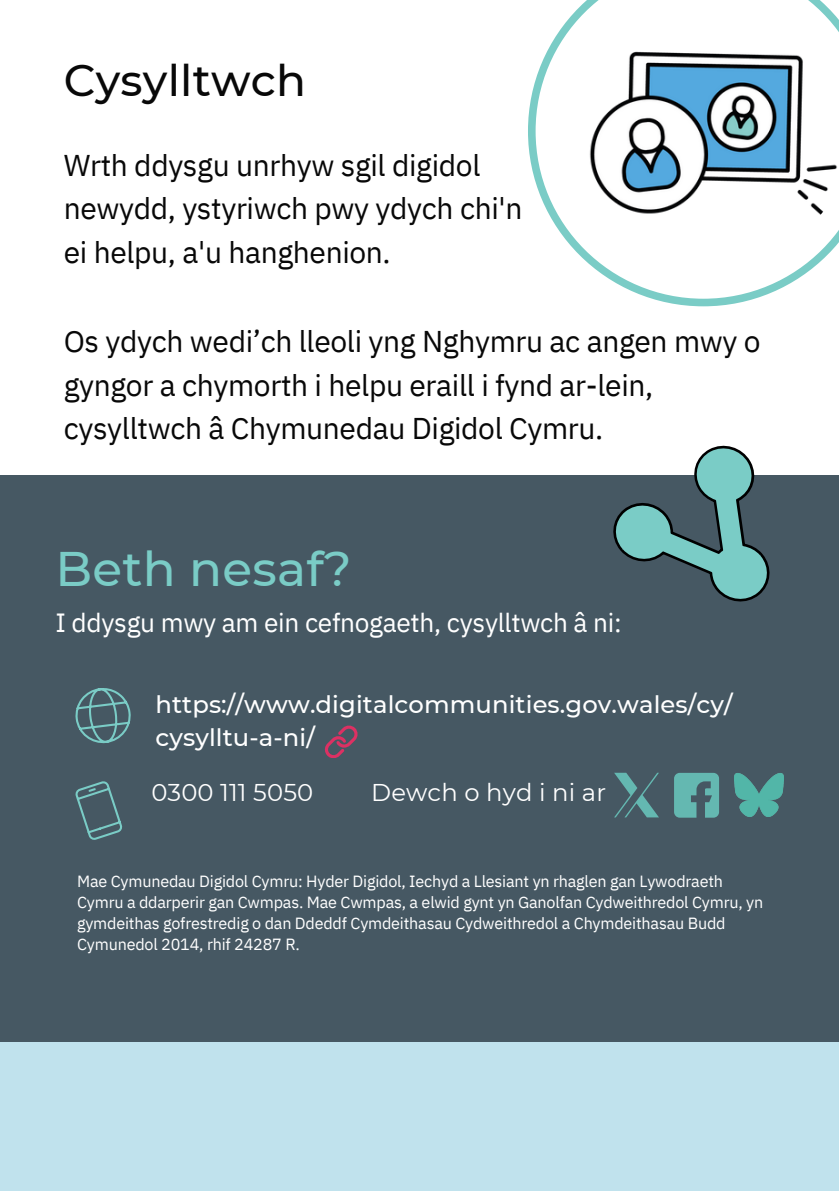
<style>
.page{position:relative;width:839px;height:1191px;background:#fff}
.page>*{position:absolute;margin:0;border:0;box-sizing:border-box;transform-origin:0 0}
.t1{font:500 48.4px "Montserrat";letter-spacing:.005em;color:#7accc6}
.t2{font:500 44px "Montserrat";letter-spacing:.005em;color:#080808}
.t3{font:30px/43.6px "IBM Plex Sans";letter-spacing:-.01em;color:#080808}
.t4{font:26.2px "IBM Plex Sans";letter-spacing:-.01em;color:#fff}
.t5{font:500 24.2px/33px "Montserrat";letter-spacing:.005em;color:#fff}
.t6{font:24.2px "Montserrat";letter-spacing:.005em;color:#fff}
.t7{font:16.2px/21.2px "IBM Plex Sans";letter-spacing:-.01em;color:#fff}
</style>
<div class="page">
<svg style="left:528px;top:9px;width:286px;height:297px"></svg>
<img style="left:577px;top:0;width:261px;height:267px">
<div style="left:0;top:482px;width:838px;height:709px;background:#c0e2ed"></div>
<div style="left:0;top:476px;width:838px;height:565px;background:#465863"></div>
<svg style="left:75px;top:781px;width:47px;height:59px"></svg>
<svg style="left:75px;top:688px;width:56px;height:56px"></svg>
<svg style="left:612px;top:445px;width:158px;height:157px"></svg>
<svg style="left:614px;top:773px;width:45px;height:44px"></svg>
<svg style="left:674px;top:773px;width:45px;height:45px"></svg>
<img style="left:734px;top:773px;width:50px;height:44px">
<svg style="left:324px;top:725px;width:34px;height:33px"></svg>
<p class="t2" style="left:64px;top:54px;width:244px">Cysylltwch</p>
<h1 class="t3" style="left:64px;top:143px;width:460px">Wrth ddysgu unrhyw sgil digidol newydd, ystyriwch pwy ydych chi'n ei helpu, a'u hanghenion.</h1>
<h2 class="t3" style="left:64px;top:319px;width:698px">Os ydych wedi’ch lleoli yng Nghymru ac angen mwy o gyngor a chymorth i helpu eraill i fynd ar-lein, cysylltwch â Chymunedau Digidol Cymru.</h2>
<p class="t1" style="left:55px;top:540px;width:297px">Beth nesaf?</p>
<p class="t4" style="left:55px;top:605px;width:567px">I ddysgu mwy am ein cefnogaeth, cysylltwch â ni:</p>
<h2 class="t5" style="left:155px;top:688px;width:578px">https://www.digitalcommunities.gov.wales/cy/ cysylltu-a-ni/</h2>
<h4 class="t6" style="left:151px;top:778px;width:163px">0300 111 5050</h4>
<h3 class="t6" style="left:371px;top:778px;width:236px">Dewch o hyd i ni ar</h3>
<h4 class="t7" style="left:77px;top:870px;width:687px">Mae Cymunedau Digidol Cymru: Hyder Digidol, Iechyd a Llesiant yn rhaglen gan Lywodraeth Cymru a ddarperir gan Cwmpas. Mae Cwmpas, a elwid gynt yn Ganolfan Cydweithredol Cymru, yn gymdeithas gofrestredig o dan Ddeddf Cymdeithasau Cydweithredol a Chymdeithasau Budd Cymunedol 2014, rhif 24287 R.</h4>
</div>
